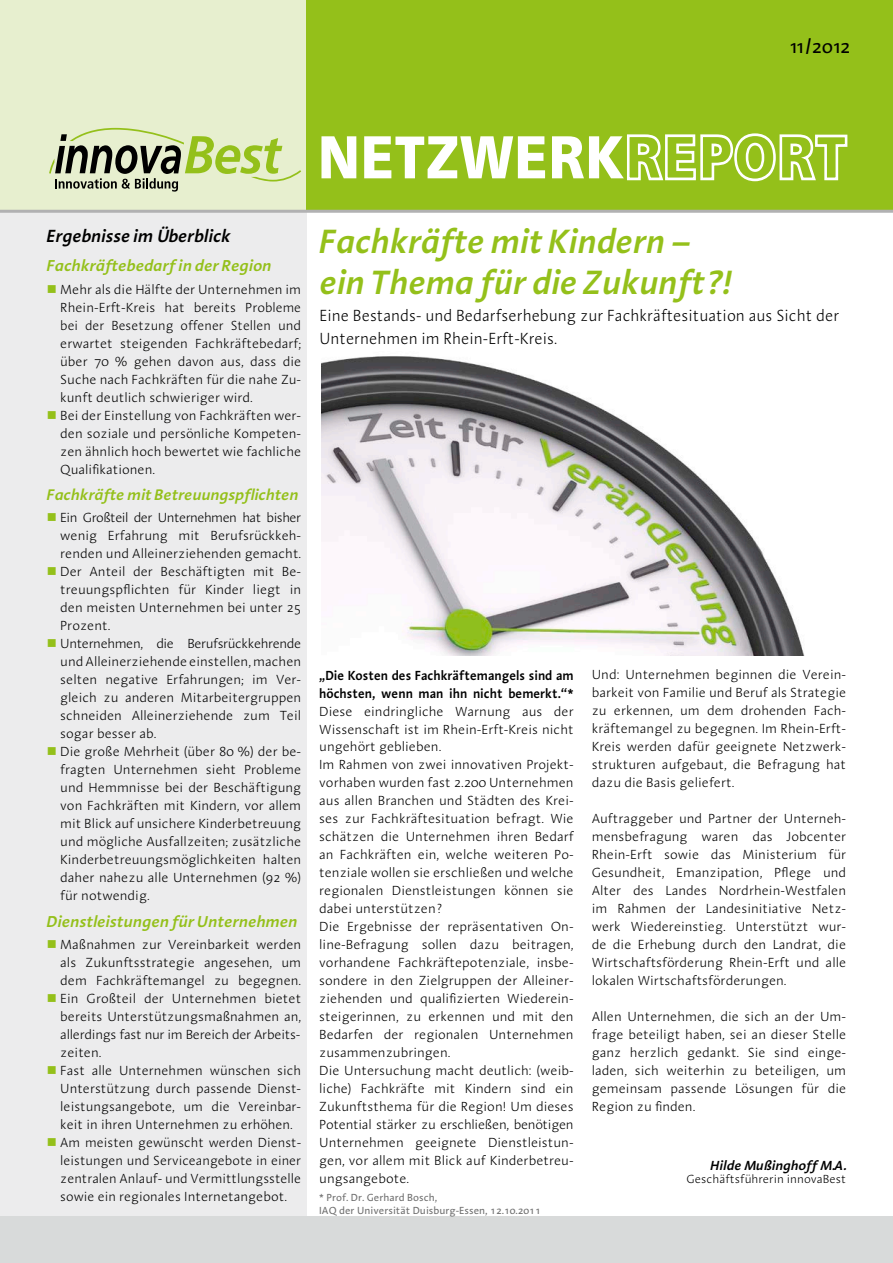
<style>
.page{position:relative;width:893px;height:1263px;background:#fff}
.page>*{position:absolute;margin:0;border:0;box-sizing:border-box;transform-origin:0 0}
.t1{font:63px "Front Page Rmn Heavy";letter-spacing:.01em;color:#fff;scale:.9 1}
.t2{font:italic 600 34.5px/41.4px "Aroma LT";color:#94c01a}
.t3{font:19.5px "Aroma LT";letter-spacing:-.1em;color:#000}
.t4{font:italic 600 18px "Aroma LT";color:#000}
.t5{font:300 16.5px/22.5px "Aroma LT";color:#000;scale:.95 1}
.t6{font:italic 600 16.2px "Aroma LT";color:#94c01a}
.t7{font:italic 600 15.75px "Aroma LT";color:#94c01a}
.t8{font:300 13.5px/18px "Aroma LT";color:#000;text-align:justify}
.t9{font:600 13.5px/18px "Aroma LT";color:#000;scale:.95 1}
.t10{font:italic 600 13.5px "Aroma LT";color:#000}
.t11{font:300 12px "Aroma LT";color:#000}
.t12{font:10.5px/12.6px "Aroma LT";color:#6e6e6e}
.s1{color:#94c01a}
.s2{font-family:"Front Page Outline";font-weight:800}
</style>
<div class="page">
<img style="left:321px;top:356px;width:483px;height:299px">
<div style="left:0;top:210px;width:307px;height:1053px;background:#ececed"></div>
<div style="left:0;top:0;width:893px;height:210px;background:#e7efcf"></div>
<div style="left:307px;top:0;width:586px;height:210px;background:#94c01a"></div>
<svg style="left:49px;top:128px;width:252px;height:64px"></svg>
<svg style="left:627px;top:133px;width:221px;height:49px"></svg>
<hr style="left:0;top:210px;width:893px;height:3px;background:#b1b1b2">
<div style="left:0;top:1216px;width:893px;height:47px;background:#d8dada"></div>
<h3 class="t3" style="left:788px;top:34px;width:64px">11/2012</h3>
<h3 class="t4" style="left:47px;top:224px;width:185px">Ergebnisse im Überblick</h3>
<p class="t6" style="left:47px;top:255px;width:226px">Fachkräftebedarf in der Region</p>
<p class="t8" style="left:60px;top:280px;width:242px;text-indent:-13px"><span class="s1">■</span> Mehr als die Hälfte der Unternehmen im Rhein-Erft-Kreis hat bereits Probleme bei der Besetzung offener Stellen und erwartet steigenden Fachkräftebedarf; über 70 % gehen davon aus, dass die Suche nach Fachkräften für die nahe Zu&shy;kunft deutlich schwieriger wird.</p>
<p class="t8" style="left:60px;top:406px;width:242px;text-indent:-14px"><span class="s1">■</span> Bei der Einstellung von Fachkräften wer&shy;den soziale und persönliche Kompeten&shy;zen ähnlich hoch bewertet wie fachliche Qualifikationen.</p>
<p class="t7" style="left:47px;top:484px;width:253px">Fachkräfte mit Betreuungspflichten</p>
<p class="t8" style="left:60px;top:509px;width:242px;text-indent:-13px"><span class="s1">■</span> Ein Großteil der Unternehmen hat bisher wenig Erfahrung mit Berufsrückkeh&shy;renden und Alleinerziehenden gemacht.</p>
<p class="t8" style="left:60px;top:563px;width:242px;text-indent:-13px"><span class="s1">■</span> Der Anteil der Beschäftigten mit Be&shy;treuungspflichten für Kinder liegt in den meisten Unternehmen bei unter 25<br>Prozent.</p>
<p class="t8" style="left:60px;top:635px;width:242px;text-indent:-13px"><span class="s1">■</span> Unternehmen, die Berufsrückkehrende und Alleinerziehende einstellen, machen selten negative Erfahrungen; im Ver&shy;gleich zu anderen Mitarbeitergruppen schneiden Alleinerziehende zum Teil sogar besser ab.</p>
<p class="t8" style="left:60px;top:743px;width:242px;text-indent:-13px"><span class="s1">■</span> Die große Mehrheit (über 80 %) der be&shy;fragten Unternehmen sieht Probleme und Hemmnisse bei der Beschäftigung von Fachkräften mit Kindern, vor allem mit Blick auf unsichere Kinderbetreuung und mögliche Ausfallzeiten; zusätzliche Kinderbetreuungsmöglichkeiten halten daher nahezu alle Unternehmen (92 %) für notwendig.</p>
<p class="t6" style="left:47px;top:911px;width:252px">Dienstleistungen für Unternehmen</p>
<p class="t8" style="left:60px;top:935px;width:242px;text-indent:-13px"><span class="s1">■</span> Maßnahmen zur Vereinbarkeit werden als Zukunftsstrategie angesehen, um dem Fachkräftemangel zu begegnen.</p>
<p class="t8" style="left:60px;top:989px;width:242px;text-indent:-13px"><span class="s1">■</span> Ein Großteil der Unternehmen bietet bereits Unterstützungsmaßnahmen an, allerdings fast nur im Bereich der Arbeits&shy;zeiten.</p>
<p class="t8" style="left:60px;top:1061px;width:242px;text-indent:-13px"><span class="s1">■</span> Fast alle Unternehmen wünschen sich Unterstützung durch passende Dienst&shy;leistungsangebote, um die Vereinbar&shy;keit in ihren Unternehmen zu erhöhen.</p>
<p class="t8" style="left:60px;top:1133px;width:242px;text-indent:-13px"><span class="s1">■</span> Am meisten gewünscht werden Dienst&shy;leistungen und Serviceangebote in einer zentralen Anlauf- und Vermittlungsstelle sowie ein regionales Internetangebot.</p>
<h1 class="t1" style="left:318px;top:121px;width:589px">NETZWERK<span class="s2">REPORT</span></h1>
<h2 class="t2" style="left:319px;top:219px;width:412px">Fachkräfte mit Kindern – ein Thema für die Zukunft?!</h2>
<p class="t5" style="left:319px;top:304px;width:549px">Eine Bestands- und Bedarfserhebung zur Fachkräftesituation aus Sicht der<br>Unternehmen im Rhein-Erft-Kreis.</p>
<p class="t9" style="left:319px;top:665px;width:269px">„Die Kosten des Fachkräftemangels sind am höchsten, wenn man ihn nicht bemerkt.“*</p>
<p class="t8" style="left:319px;top:702px;width:256px;text-align:left">Diese eindringliche Warnung aus der Wissenschaft ist im Rhein-Erft-Kreis nicht ungehört geblieben.<br>Im Rahmen von zwei innovativen Projekt&shy;vorhaben wurden fast 2.200 Unternehmen aus allen Branchen und Städten des Krei&shy;ses zur Fachkräftesituation befragt. Wie schätzen die Unternehmen ihren Bedarf an Fachkräften ein, welche weiteren Po&shy;tenziale wollen sie erschließen und welche regionalen Dienstleistungen können sie dabei unterstützen?<br>Die Ergebnisse der repräsentativen On&shy;line-Befragung sollen dazu beitragen, vorhandene Fachkräftepotenziale, insbe&shy;sondere in den Zielgruppen der Alleiner&shy;ziehenden und qualifizierten Wiederein&shy;steigerinnen, zu erkennen und mit den Bedarfen der regionalen Unternehmen zusammenzubringen.<br>Die Untersuchung macht deutlich: (weib&shy;liche) Fachkräfte mit Kindern sind ein Zukunftsthema für die Region! Um dieses Potential stärker zu erschließen, benötigen Unternehmen geeignete Dienstleistun&shy;gen, vor allem mit Blick auf Kinderbetreu&shy;ungsangebote.</p>
<p class="t12" style="left:319px;top:1191px;width:223px">* Prof. Dr. Gerhard Bosch,<br>IAQ der Universität Duisburg-Essen, 12.10.2011</p>
<p class="t8" style="left:592px;top:665px;width:256px">Und: Unternehmen beginnen die Verein&shy;barkeit von Familie und Beruf als Strategie zu erkennen, um dem drohenden Fach&shy;kräftemangel zu begegnen. Im Rhein-Erft-Kreis werden dafür geeignete Netzwerk&shy;strukturen aufgebaut, die Befragung hat dazu die Basis geliefert.</p>
<p class="t8" style="left:592px;top:809px;width:256px">Auftraggeber und Partner der Unterneh&shy;mensbefragung waren das Jobcenter Rhein-Erft sowie das Ministerium für Gesundheit, Emanzipation, Pflege und Alter des Landes Nordrhein-Westfalen im Rahmen der Landesinitiative Netz&shy;werk Wiedereinstieg. Unterstützt wur&shy;de die Erhebung durch den Landrat, die Wirtschaftsförderung Rhein-Erft und alle lokalen Wirtschaftsförderungen.</p>
<p class="t8" style="left:592px;top:1007px;width:256px">Allen Unternehmen, die sich an der Um&shy;frage beteiligt haben, sei an dieser Stelle ganz herzlich gedankt. Sie sind einge&shy;laden, sich weiterhin zu beteiligen, um gemeinsam passende Lösungen für die Region zu finden.</p>
<p class="t10" style="left:710px;top:1156px;width:137px">Hilde Mußinghoff M.A.</p>
<p class="t11" style="left:687px;top:1172px;width:161px">Geschäftsführerin innovaBest</p>
</div>
